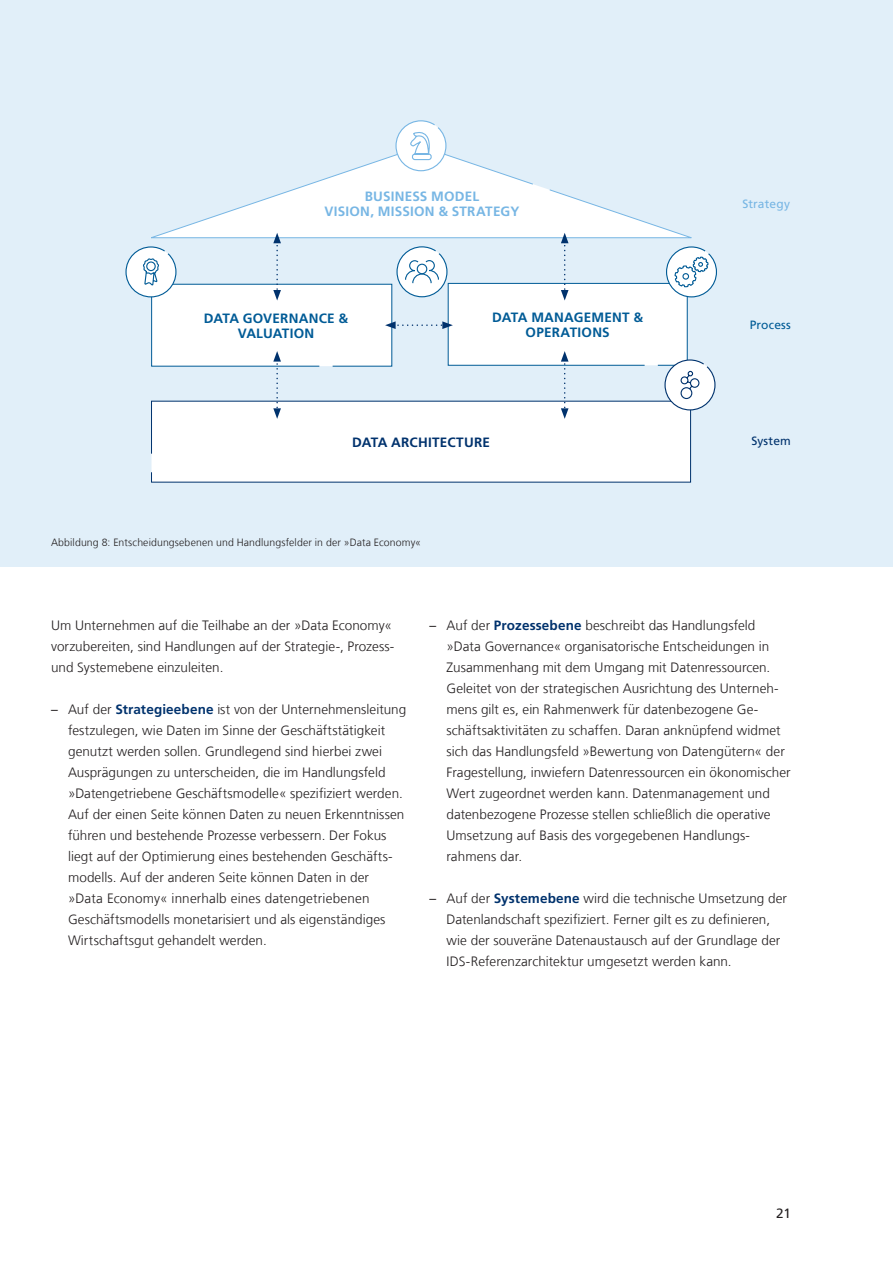
<style>
.page{position:relative;width:893px;height:1263px;background:#fff}
.page>*{position:absolute;margin:0;border:0;box-sizing:border-box;transform-origin:0 0}
.t1{font:300 13.5px/21px "Frutiger LT Com";letter-spacing:.005em;color:#231f20}
.t2{font:700 13.5px/15px "Frutiger LT Com";letter-spacing:.015em;color:#005b96;text-align:center}
.t3{font:700 13.5px/15px "Frutiger LT Com";letter-spacing:.015em;color:#77b6e4;text-align:center}
.t4{font:700 13.5px "Frutiger LT Com";letter-spacing:.015em;color:#00326d}
.t5{font:13.5px "Frutiger LT Com";color:#231f20}
.t6{font:12px "Frutiger LT Com";letter-spacing:.01em;color:#77b6e4}
.t7{font:12px "Frutiger LT Com";letter-spacing:.02em;color:#005b96}
.t8{font:12px "Frutiger LT Com";letter-spacing:.015em;color:#00326d}
.t9{font:300 10.5px "Frutiger LT Com";letter-spacing:.01em;color:#231f20}
.s1{font-weight:400}
.s2{font-weight:700;color:#00326d}
</style>
<div class="page">
<div style="left:0;top:0;width:893px;height:567px;background:#e1eff9"></div>
<svg style="left:164px;top:154px;width:515px;height:79px;fill:#fff"></svg>
<svg style="left:395px;top:120px;width:52px;height:52px"></svg>
<svg style="left:125px;top:233px;width:592px;height:250px"></svg>
<p class="t3" style="left:325px;top:189px;width:196px">BUSINESS MODEL<br>VISION, MISSION &amp; STRATEGY</p>
<p class="t2" style="left:204px;top:311px;width:146px">DATA GOVERNANCE &amp;<br>VALUATION</p>
<p class="t2" style="left:492px;top:310px;width:152px">DATA MANAGEMENT &amp;<br>OPERATIONS</p>
<p class="t4" style="left:352px;top:434px;width:139px">DATA ARCHITECTURE</p>
<p class="t9" style="left:51px;top:536px;width:371px">Abbildung 8: Entscheidungsebenen und Handlungsfelder in der »Data Economy«</p>
<p class="t6" style="left:742px;top:197px;width:49px">Strategy</p>
<p class="t7" style="left:750px;top:318px;width:43px">Process</p>
<p class="t8" style="left:751px;top:434px;width:41px">System</p>
<p class="t1" style="left:51px;top:615px;width:345px">Um Unternehmen auf die Teilhabe an der »Data Economy« vorzubereiten, sind Handlungen auf der Strategie-, Prozess&shy;und Systemebene einzuleiten.</p>
<p class="t1" style="left:68px;top:699px;width:340px;text-indent:-17px"><span class="s1">–</span> Auf der <span class="s2">Strategieebene</span> ist von der Unternehmensleitung festzulegen, wie Daten im Sinne der Geschäftstätigkeit genutzt werden sollen. Grundlegend sind hierbei zwei Ausprägungen zu unterscheiden, die im Handlungsfeld »Datengetriebene Geschäftsmodelle« spezifiziert werden.<br>Auf der einen Seite können Daten zu neuen Erkenntnissen führen und bestehende Prozesse verbessern. Der Fokus liegt auf der Optimierung eines bestehenden Geschäfts&shy;modells. Auf der anderen Seite können Daten in der »Data Economy« innerhalb eines datengetriebenen Geschäftsmodells monetarisiert und als eigenständiges Wirtschaftsgut gehandelt werden.</p>
<p class="t1" style="left:446px;top:615px;width:346px;text-indent:-17px"><span class="s1">–</span> Auf der <span class="s2">Prozessebene</span> beschreibt das Handlungsfeld »Data Governance« organisatorische Entscheidungen in Zusammenhang mit dem Umgang mit Datenressourcen.<br>Geleitet von der strategischen Ausrichtung des Unterneh&shy;mens gilt es, ein Rahmenwerk für datenbezogene Ge&shy;schäftsaktivitäten zu schaffen. Daran anknüpfend widmet sich das Handlungsfeld »Bewertung von Datengütern« der Fragestellung, inwiefern Datenressourcen ein ökonomischer Wert zugeordnet werden kann. Datenmanagement und datenbezogene Prozesse stellen schließlich die operative Umsetzung auf Basis des vorgegebenen Handlungs&shy;rahmens dar.</p>
<p class="t1" style="left:446px;top:888px;width:342px;text-indent:-17px"><span class="s1">–</span> Auf der <span class="s2">Systemebene</span> wird die technische Umsetzung der Datenlandschaft spezifiziert. Ferner gilt es zu definieren, wie der souveräne Datenaustausch auf der Grundlage der IDS-Referenzarchitektur umgesetzt werden kann.</p>
<p class="t5" style="left:776px;top:1205px;width:16px">21</p>
</div>
